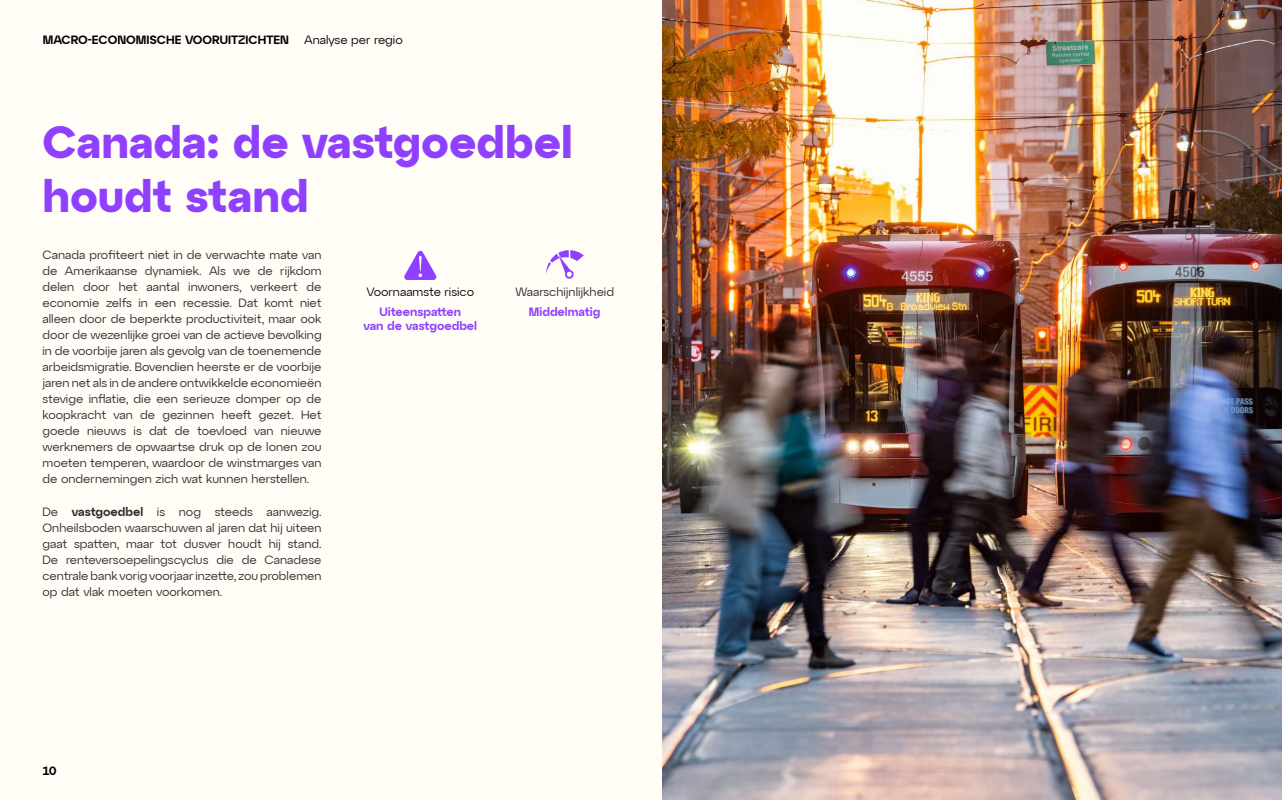
<style>
.page{position:relative;width:1282px;height:800px;background:#fff}
.page>*{position:absolute;margin:0;border:0;box-sizing:border-box;transform-origin:0 0}
.t1{font:700 45px/54px "Atyp Display";color:#8f40ff}
.t2{font:12px/16px "Atyp Display";color:#38282f;text-align:justify}
.t3{font:600 12px/14px "Atyp Display";color:#8f40ff;text-align:center}
.t4{font:600 12px "Atyp Display";color:#020203}
.t5{font:12px "Atyp Display";color:#14030a}
.t6{font:12px "Atyp Display";color:#020203}
.t7{font:600 12px "Atyp Display";color:#000}
.s1{font-weight:600}
</style>
<div class="page">
<div style="left:0;top:0;width:1281px;height:799px;background:#fffdf6"></div>
<svg style="left:404px;top:251px;width:32px;height:29px"></svg>
<svg style="left:546px;top:250px;width:37px;height:29px"></svg>
<img style="left:662px;top:0;width:619px;height:799px">
<p class="t4" style="left:43px;top:30px;width:248px">MACRO-ECONOMISCHE VOORUITZICHTEN</p>
<p class="t6" style="left:304px;top:30px;width:100px">Analyse per regio</p>
<h1 class="t1" style="left:43px;top:113px;width:532px">Canada: de vastgoedbel houdt stand</h1>
<p class="t2" style="left:43px;top:246px;width:280px">Canada profiteert niet in de verwachte mate van de Amerikaanse dynamiek. Als we de rijkdom delen door het aantal inwoners, verkeert de economie zelfs in een recessie. Dat komt niet alleen door de beperkte productiviteit, maar ook door de wezenlijke groei van de actieve bevolking in de voorbije jaren als gevolg van de toenemende arbeidsmigratie. Bovendien heerste er de voorbije jaren net als in de andere ontwikkelde economieën stevige inflatie, die een serieuze domper op de koopkracht van de gezinnen heeft gezet. Het goede nieuws is dat de toevloed van nieuwe werknemers de opwaartse druk op de lonen zou moeten temperen, waardoor de winstmarges van de ondernemingen zich wat kunnen herstellen.</p>
<p class="t2" style="left:43px;top:503px;width:280px">De <span class="s1">vastgoedbel</span> is nog steeds aanwezig.<br>Onheilsboden waarschuwen al jaren dat hij uiteen gaat spatten, maar tot dusver houdt hij stand.<br>De renteversoepelingscyclus die de Canadese centrale bank vorig voorjaar inzette, zou problemen op dat vlak moeten voorkomen.</p>
<p class="t5" style="left:366px;top:283px;width:109px">Voornaamste risico</p>
<p class="t3" style="left:363px;top:304px;width:115px">Uiteenspatten<br>van de vastgoedbel</p>
<p class="t2" style="left:515px;top:283px;width:100px">Waarschijnlijkheid</p>
<p class="t3" style="left:529px;top:304px;width:73px">Middelmatig</p>
<p class="t7" style="left:43px;top:761px;width:16px">10</p>
</div>
